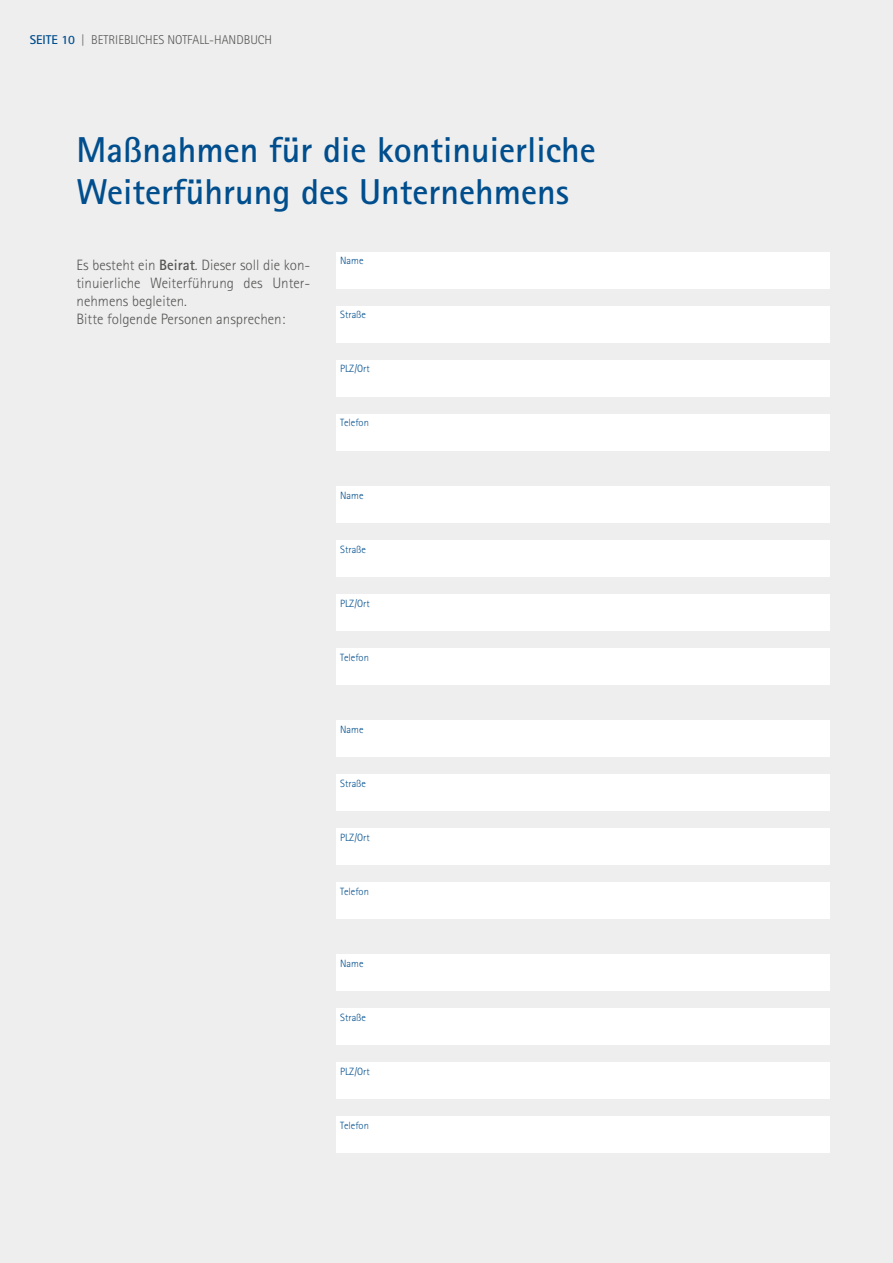
<style>
.page{position:relative;width:893px;height:1263px;background:#eee}
.page>*{position:absolute;margin:0;border:0;box-sizing:border-box;transform-origin:0 0}
.t1{font:700 36px/42px "Rotis Sans Serif";color:#004e8d}
.t2{font:300 15px/18px "Rotis Sans Serif";color:#575756}
.t3{font:300 12.75px "Rotis Sans Serif";color:#575756}
.t4{font:300 10.5px "Rotis Sans Serif";color:#004e8d}
.s1{font-weight:700;color:#004e8d}
.s2{font-weight:700}
</style>
<div class="page">
<div style="left:336px;top:252px;width:493px;height:36px;background:#fff"></div>
<div style="left:336px;top:486px;width:493px;height:36px;background:#fff"></div>
<div style="left:336px;top:720px;width:493px;height:36px;background:#fff"></div>
<div style="left:336px;top:954px;width:493px;height:36px;background:#fff"></div>
<div style="left:336px;top:306px;width:493px;height:36px;background:#fff"></div>
<div style="left:336px;top:540px;width:493px;height:36px;background:#fff"></div>
<div style="left:336px;top:774px;width:493px;height:36px;background:#fff"></div>
<div style="left:336px;top:1008px;width:493px;height:36px;background:#fff"></div>
<div style="left:336px;top:360px;width:493px;height:36px;background:#fff"></div>
<div style="left:336px;top:594px;width:493px;height:36px;background:#fff"></div>
<div style="left:336px;top:828px;width:493px;height:36px;background:#fff"></div>
<div style="left:336px;top:1062px;width:493px;height:36px;background:#fff"></div>
<div style="left:336px;top:414px;width:493px;height:36px;background:#fff"></div>
<div style="left:336px;top:648px;width:493px;height:36px;background:#fff"></div>
<div style="left:336px;top:882px;width:493px;height:36px;background:#fff"></div>
<div style="left:336px;top:1116px;width:493px;height:36px;background:#fff"></div>
<p class="t3" style="left:30px;top:32px;width:123px"><span class="s1">SEITE 10</span> | Betriebli ches</p>
<p class="t3" style="left:167px;top:32px;width:104px">Notfall-Han dbuch</p>
<h1 class="t1" style="left:77px;top:128px;width:521px">Maßnahmen für die kontinuierliche<br>Weiterführung des Unternehmens</h1>
<p class="t2" style="left:77px;top:256px;width:235px">Es besteht ein <span class="s2">Beirat</span>. Dieser soll die kon&shy;tinuierliche Weiterführung des U nter&shy;nehmens begleiten.<br>Bitte folgende Personen ansprechen:</p>
<p class="t4" style="left:340px;top:255px;width:25px">Name</p>
<p class="t4" style="left:340px;top:309px;width:27px">Straße</p>
<p class="t4" style="left:340px;top:363px;width:31px">PLZ/Ort</p>
<p class="t4" style="left:340px;top:417px;width:30px">Telefon</p>
<p class="t4" style="left:340px;top:489px;width:25px">Name</p>
<p class="t4" style="left:340px;top:543px;width:27px">Straße</p>
<p class="t4" style="left:340px;top:597px;width:31px">PLZ/Ort</p>
<p class="t4" style="left:340px;top:651px;width:30px">Telefon</p>
<p class="t4" style="left:340px;top:723px;width:25px">Name</p>
<p class="t4" style="left:340px;top:777px;width:27px">Straße</p>
<p class="t4" style="left:340px;top:831px;width:31px">PLZ/Ort</p>
<p class="t4" style="left:340px;top:885px;width:30px">Telefon</p>
<p class="t4" style="left:340px;top:957px;width:25px">Name</p>
<p class="t4" style="left:340px;top:1011px;width:27px">Straße</p>
<p class="t4" style="left:340px;top:1065px;width:31px">PLZ/Ort</p>
<p class="t4" style="left:340px;top:1119px;width:30px">Telefon</p>
</div>
